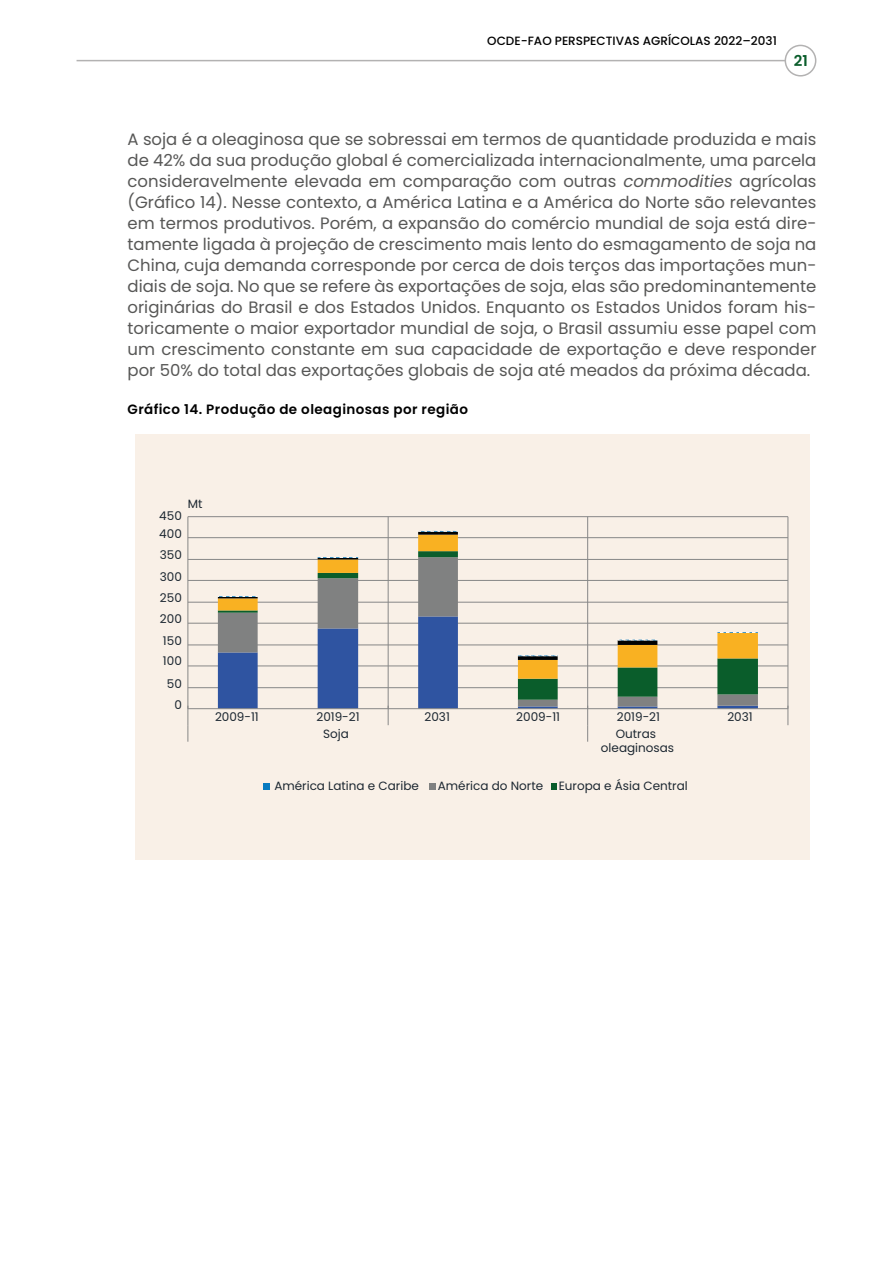
<style>
.page{position:relative;width:893px;height:1263px;background:#fff}
.page>*{position:absolute;margin:0;border:0;box-sizing:border-box;transform-origin:0 0}
.t1{font:16.5px/21px "Poppins";color:#575756;text-align:justify}
.t2{font:600 15px "Poppins";color:#0a5d2b}
.t3{font:600 13.5px "Poppins";letter-spacing:.03em;color:#000}
.t4{font:12px/21.5px "Poppins";color:#1c2731;text-align:center}
.t5{font:500 12px "Poppins";color:#000}
.s1{font-style:italic}
</style>
<div class="page">
<hr style="left:77px;top:60px;width:708px;height:1px;background:#b3b2b2">
<div style="left:785px;top:45px;width:31px;height:32px;border:2px solid #b3b2b2;border-radius:50%"></div>
<div style="left:135px;top:435px;width:674px;height:425px;background:#f9f0e7"></div>
<hr style="left:188px;top:687px;width:600px;height:1px;background:#878787">
<hr style="left:188px;top:665px;width:600px;height:1px;background:#878787">
<hr style="left:188px;top:644px;width:600px;height:1px;background:#878787">
<hr style="left:188px;top:623px;width:600px;height:1px;background:#878787">
<hr style="left:188px;top:602px;width:600px;height:1px;background:#878787">
<hr style="left:188px;top:580px;width:600px;height:1px;background:#878787">
<hr style="left:188px;top:559px;width:600px;height:1px;background:#878787">
<hr style="left:188px;top:537px;width:600px;height:1px;background:#878787">
<hr style="left:188px;top:516px;width:600px;height:1px;background:#878787">
<hr style="left:388px;top:517px;width:1px;height:192px;background:#878787">
<hr style="left:587px;top:517px;width:1px;height:192px;background:#878787">
<hr style="left:788px;top:517px;width:1px;height:192px;background:#878787">
<svg style="left:218px;top:706px;width:540px;height:2px"></svg>
<svg style="left:218px;top:700px;width:540px;height:6px"></svg>
<svg style="left:218px;top:679px;width:540px;height:21px"></svg>
<svg style="left:218px;top:537px;width:540px;height:142px"></svg>
<svg style="left:218px;top:532px;width:439px;height:128px"></svg>
<hr style="left:418px;top:531px;width:40px;height:1px;background:#bfbfbf">
<hr style="left:318px;top:557px;width:40px;height:1px;background:#bfbfbf">
<hr style="left:218px;top:596px;width:40px;height:1px;background:#bfbfbf">
<hr style="left:717px;top:632px;width:41px;height:1px;background:#bfbfbf">
<hr style="left:618px;top:640px;width:39px;height:1px;background:#bfbfbf">
<hr style="left:518px;top:655px;width:40px;height:1px;background:#bfbfbf">
<hr style="left:188px;top:517px;width:1px;height:192px;background:#878787">
<svg style="left:188px;top:706px;width:1px;height:36px"></svg>
<svg style="left:388px;top:706px;width:1px;height:19px"></svg>
<svg style="left:587px;top:706px;width:1px;height:36px"></svg>
<svg style="left:788px;top:706px;width:1px;height:19px"></svg>
<hr style="left:188px;top:708px;width:600px;height:1px;background:#878787">
<svg style="left:551px;top:784px;width:5px;height:6px"></svg>
<svg style="left:429px;top:784px;width:6px;height:6px"></svg>
<svg style="left:264px;top:784px;width:6px;height:6px"></svg>
<p class="t5" style="left:487px;top:34px;width:291px">OCDE-FAO PERSPECTIVAS AGRÍCOLAS 2022–2031</p>
<p class="t2" style="left:794px;top:52px;width:16px">21</p>
<p class="t1" style="left:128px;top:129px;width:690px">A soja é a oleaginosa que se sobressai em termos de quantidade produzida e mais de 42% da sua produção global é comercializada internacionalmente, uma parcela consideravelmente elevada em comparação com outras <span class="s1">commodities</span> agrícolas (Gráfico 14). Nesse contexto, a América Latina e a América do Norte são relevantes em termos produtivos. Porém, a expansão do comércio mundial de soja está dire&shy;tamente ligada à projeção de crescimento mais lento do esmagamento de soja na China, cuja demanda corresponde por cerca de dois terços das importações mun&shy;diais de soja. No que se refere às exportações de soja, elas são predominantemente originárias do Brasil e dos Estados Unidos. Enquanto os Estados Unidos foram his&shy;toricamente o maior exportador mundial de soja, o Brasil assumiu esse papel com um crescimento constante em sua capacidade de exportação e deve responder por 50% do total das exportações globais de soja até meados da próxima década.</p>
<p class="t3" style="left:128px;top:401px;width:342px">Gráfico 14. Produção de oleaginosas por região</p>
<p class="t4" style="left:188px;top:493px;width:16px">Mt</p>
<p class="t4" style="left:159px;top:506px;width:24px;line-height:18px;text-align:left">450<br>400</p>
<p class="t4" style="left:160px;top:544px;width:24px;text-align:justify">350<br>300<br>250<br>200<br>150</p>
<p class="t4" style="left:163px;top:649px;width:20px;line-height:22.8px">100<br>50</p>
<p class="t4" style="left:174px;top:694px;width:9px">0</p>
<p class="t4" style="left:215px;top:706px;width:45px">2009-11</p>
<p class="t4" style="left:316px;top:706px;width:45px">2019-21</p>
<p class="t4" style="left:425px;top:706px;width:27px">2031</p>
<p class="t4" style="left:516px;top:706px;width:45px">2009-11</p>
<p class="t4" style="left:323px;top:723px;width:27px">Soja</p>
<p class="t4" style="left:617px;top:706px;width:45px">2019-21</p>
<p class="t4" style="left:727px;top:706px;width:27px">2031</p>
<p class="t4" style="left:601px;top:727px;width:75px;line-height:14.4px">Outras oleaginosas</p>
<p class="t4" style="left:274px;top:775px;width:146px">América Latina e Caribe</p>
<p class="t4" style="left:438px;top:775px;width:107px">América do Norte</p>
<p class="t4" style="left:559px;top:775px;width:130px">Europa e Ásia Central</p>
</div>
